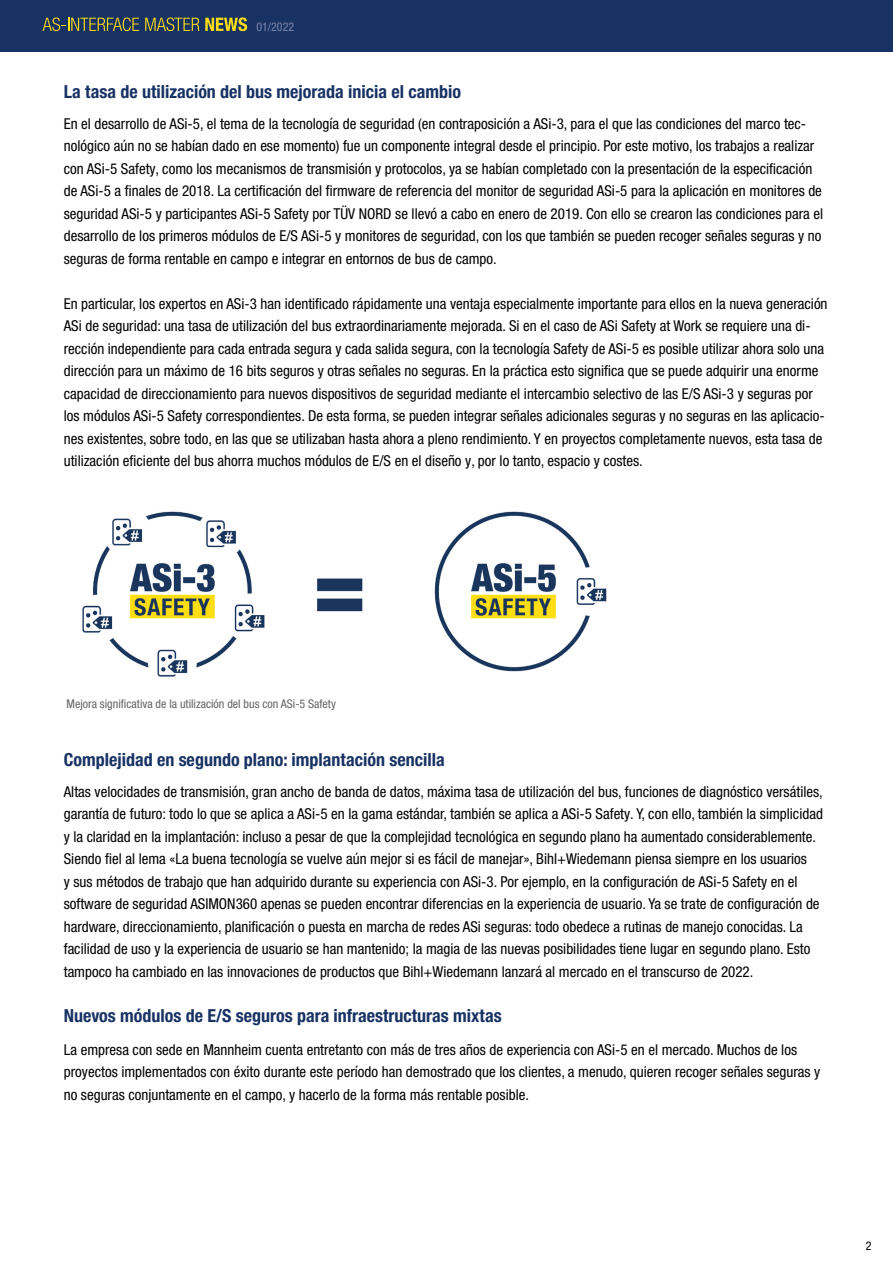
<style>
.page{position:relative;width:893px;height:1263px;background:#fff}
.page>*{position:absolute;margin:0;border:0;box-sizing:border-box;transform-origin:0 0}
.t1{font:700 condensed 18px "Helvetica Neue LTW1 G";color:#183264}
.t2{font:condensed 15px/22.5px "Helvetica Neue LTW1 G";color:#000}
.t3{font:condensed 12px "Helvetica Neue LTW1 G";color:#646363}
.t4{font:condensed 12px "Helvetica Neue LTW1 G";color:#7e85aa}
.t5{font:condensed 12px "Helvetica Neue LTW1 G";color:#000}
</style>
<div class="page">
<div style="left:0;top:0;width:893px;height:51px;background:#183264"></div>
<svg style="left:43px;top:17px;width:96px;height:14px"></svg>
<svg style="left:145px;top:17px;width:102px;height:14px"></svg>
<img style="left:82px;top:511px;width:525px;height:166px">
<p class="t4" style="left:256px;top:20px;width:39px">01/2022</p>
<p class="t1" style="left:64px;top:81px;width:399px">La tasa de utilización del bus mejorada inicia el cambio</p>
<p class="t2" style="left:64px;top:112px;width:761px">En el desarrollo de ASi-5, el tema de la tecnología de seguridad (en contraposición a ASi-3, para el que las condiciones del marco tec&shy;nológico aún no se habían dado en ese momento) fue un componente integral desde el principio. Por este motivo, los trabajos a realizar con ASi-5 Safety, como los mecanismos de transmisión y protocolos, ya se habían completado con la presentación de la especificación de ASi-5 a finales de 2018. La certificación del firmware de referencia del monitor de seguridad ASi-5 para la aplicación en monitores de seguridad ASi-5 y participantes ASi-5 Safety por TÜV NORD se llevó a cabo en enero de 2019. Con ello se crearon las condiciones para el desarrollo de los primeros módulos de E/S ASi-5 y monitores de seguridad, con los que también se pueden recoger señales seguras y no seguras de forma rentable en campo e integrar en entornos de bus de campo.</p>
<p class="t2" style="left:64px;top:292px;width:765px">En particular, los expertos en ASi-3 han identificado rápidamente una ventaja especialmente importante para ellos en la nueva generación ASi de seguridad: una tasa de utilización del bus extraordinariamente mejorada. Si en el caso de ASi Safety at Work se requiere una di&shy;rección independiente para cada entrada segura y cada salida segura, con la tecnología Safety de ASi-5 es posible utilizar ahora solo una dirección para un máximo de 16 bits seguros y otras señales no seguras. En la práctica esto significa que se puede adquirir una enorme capacidad de direccionamiento para nuevos dispositivos de seguridad mediante el intercambio selectivo de las E/S ASi-3 y seguras por los módulos ASi-5 Safety correspondientes. De esta forma, se pueden integrar señales adicionales seguras y no seguras en las aplicacio&shy;nes existentes, sobre todo, en las que se utilizaban hasta ahora a pleno rendimiento. Y en proyectos completamente nuevos, esta tasa de utilización eficiente del bus ahorra muchos módulos de E/S en el diseño y, por lo tanto, espacio y costes.</p>
<p class="t3" style="left:67px;top:697px;width:271px">Mejora significativa de la utilización del bus con ASi-5 Safety</p>
<p class="t1" style="left:64px;top:748px;width:382px">Complejidad en segundo plano: implantación sencilla</p>
<p class="t2" style="left:64px;top:780px;width:761px">Altas velocidades de transmisión, gran ancho de banda de datos, máxima tasa de utilización del bus, funciones de diagnóstico versátiles, garantía de futuro: todo lo que se aplica a ASi-5 en la gama estándar, también se aplica a ASi-5 Safety. Y, con ello, también la simplicidad y la claridad en la implantación: incluso a pesar de que la complejidad tecnológica en segundo plano ha aumentado considerablemente.<br>Siendo fiel al lema «La buena tecnología se vuelve aún mejor si es fácil de manejar», Bihl+Wiedemann piensa siempre en los usuarios<br>y sus métodos de trabajo que han adquirido durante su experiencia con ASi-3. Por ejemplo, en la configuración de ASi-5 Safety en el software de seguridad ASIMON360 apenas se pueden encontrar diferencias en la experiencia de usuario. Ya se trate de configuración de hardware, direccionamiento, planificación o puesta en marcha de redes ASi seguras: todo obedece a rutinas de manejo conocidas. La facilidad de uso y la experiencia de usuario se han mantenido; la magia de las nuevas posibilidades tiene lugar en segundo plano. Esto tampoco ha cambiado en las innovaciones de productos que Bihl+Wiedemann lanzará al mercado en el transcurso de 2022.</p>
<p class="t1" style="left:64px;top:1004px;width:440px">Nuevos módulos de E/S seguros para infraestructuras mixtas</p>
<p class="t2" style="left:64px;top:1038px;width:758px">La empresa con sede en Mannheim cuenta entretanto con más de tres años de experiencia con ASi-5 en el mercado. Muchos de los proyectos implementados con éxito durante este período han demostrado que los clientes, a menudo, quieren recoger señales seguras y no seguras conjuntamente en el campo, y hacerlo de la forma más rentable posible.</p>
<p class="t5" style="left:866px;top:1239px;width:7px">2</p>
</div>
